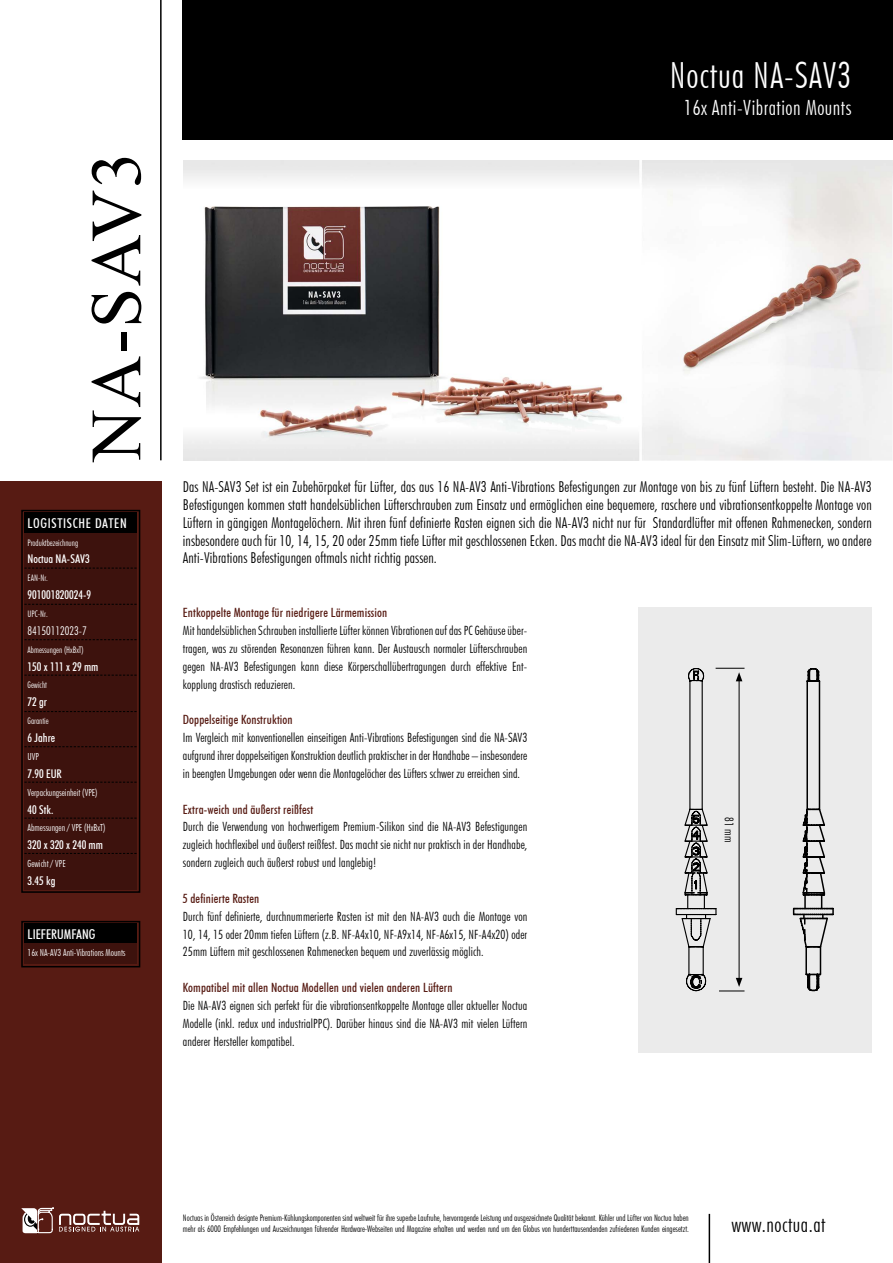
<style>
.page{position:relative;width:893px;height:1263px;background:#fff}
.page>*{position:absolute;margin:0;border:0;box-sizing:border-box;transform-origin:0 0}
.t1{font:72px "Times New Roman";letter-spacing:.02em;color:#000}
.t2{font:300 condensed 36px "Futura BT";letter-spacing:.025em;color:#fff}
.t3{font:300 condensed 21px "Futura BT";letter-spacing:.025em;color:#fff}
.t4{font:300 condensed 21px "Futura BT";letter-spacing:.025em;color:#000}
.t5{font:300 condensed 15px/17.9px "Futura BT";letter-spacing:.01em;color:#000;text-align:justify}
.t6{font:500 condensed 13.5px "Futura BT";letter-spacing:.05em;color:#fff}
.t7{font:500 condensed 13.5px "Futura BT";color:#fff}
.t8{font:300 condensed 12.75px/17.9px "Futura BT";letter-spacing:.01em;color:#000;text-align:justify}
.t9{font:500 condensed 12.75px "Futura BT";letter-spacing:.01em;color:#571b13}
.t10{font:500 condensed 12px "Futura BT";color:#fff}
.t11{font:300 condensed 12px "Futura BT";color:#fff}
.t12{font:300 condensed 12px "Futura BT";color:#000}
.t13{font:300 condensed 9.75px "Futura BT";color:#fff}
.t14{font:300 condensed 9px/10.8px "Futura BT";letter-spacing:-.005em;color:#000}
.t15{font:300 condensed 9px "Futura BT";color:#fff}
</style>
<div class="page">
<div style="left:0;top:482px;width:162px;height:781px;background:#571b13"></div>
<svg style="left:21px;top:1207px;width:119px;height:27px"></svg>
<div style="left:24px;top:531px;width:113px;height:358px;background:#3d120d"></div>
<div style="left:24px;top:513px;width:113px;height:20px;background:#000"></div>
<div style="left:21px;top:510px;width:119px;height:383px;border:2px solid #000"></div>
<hr style="left:160px;top:0;width:2px;height:460px;background:#000">
<div style="left:24px;top:942px;width:113px;height:22px;background:#3d120d"></div>
<div style="left:24px;top:924px;width:113px;height:19px;background:#000"></div>
<div style="left:21px;top:921px;width:119px;height:46px;border:2px solid #000"></div>
<svg style="left:24px;top:568px;width:113px;height:1px"></svg>
<svg style="left:24px;top:604px;width:113px;height:1px"></svg>
<svg style="left:24px;top:639px;width:113px;height:1px"></svg>
<svg style="left:24px;top:675px;width:113px;height:1px"></svg>
<svg style="left:24px;top:711px;width:113px;height:1px"></svg>
<svg style="left:24px;top:746px;width:113px;height:1px"></svg>
<svg style="left:24px;top:782px;width:113px;height:1px"></svg>
<svg style="left:24px;top:818px;width:113px;height:1px"></svg>
<svg style="left:24px;top:853px;width:113px;height:1px"></svg>
<hr style="left:709px;top:1214px;width:1px;height:49px;background:#000">
<div style="left:183px;top:0;width:710px;height:139px;background:#000"></div>
<div style="left:638px;top:607px;width:234px;height:445px;background:#ebebeb"></div>
<svg style="left:675px;top:667px;width:69px;height:325px"></svg>
<svg style="left:792px;top:668px;width:42px;height:324px"></svg>
<img style="left:183px;top:160px;width:710px;height:300px">
<h1 class="t1" style="left:68px;top:461px;width:311px;rotate:-90deg">NA-SAV3</h1>
<p class="t6" style="left:28px;top:515px;width:101px">LOGISTISCHE DATEN</p>
<p class="t15" style="left:28px;top:537px;width:52px">Produktbezeichnung</p>
<p class="t10" style="left:28px;top:552px;width:64px">Noctua NA-SAV3</p>
<p class="t15" style="left:28px;top:573px;width:22px">EAN-Nr.</p>
<p class="t10" style="left:28px;top:588px;width:65px">901001820024-9</p>
<p class="t15" style="left:28px;top:608px;width:22px">UPC-Nr.</p>
<p class="t11" style="left:28px;top:623px;width:61px">84150112023-7</p>
<p class="t15" style="left:28px;top:644px;width:58px">Abmessungen (HxBxT)</p>
<p class="t10" style="left:28px;top:659px;width:72px">150 x 111 x 29 mm</p>
<p class="t15" style="left:28px;top:680px;width:21px">Gewicht</p>
<p class="t10" style="left:28px;top:695px;width:21px">72 gr</p>
<p class="t15" style="left:28px;top:715px;width:23px">Garantie</p>
<p class="t10" style="left:28px;top:730px;width:29px">6 Jahre</p>
<p class="t13" style="left:28px;top:750px;width:13px">UVP</p>
<p class="t10" style="left:28px;top:766px;width:36px">7.90 EUR</p>
<p class="t13" style="left:28px;top:786px;width:72px">Verpackungseinheit (VPE)</p>
<p class="t10" style="left:28px;top:802px;width:27px">40 Stk.</p>
<p class="t13" style="left:28px;top:822px;width:79px">Abmessungen / VPE (HxBxT)</p>
<p class="t10" style="left:28px;top:838px;width:77px">320 x 320 x 240 mm</p>
<p class="t13" style="left:28px;top:858px;width:40px">Gewicht / VPE</p>
<p class="t10" style="left:28px;top:873px;width:29px">3.45 kg</p>
<p class="t7" style="left:28px;top:925px;width:69px">LIEFERUMFANG</p>
<p class="t13" style="left:28px;top:947px;width:99px">16x NA-AV3 Anti-Vibrations Mounts</p>
<h2 class="t2" style="left:670px;top:53px;width:183px">Noctua NA-SAV3</h2>
<h3 class="t3" style="left:684px;top:95px;width:169px">16x Anti-Vibration Mounts</h3>
<p class="t5" style="left:183px;top:478px;width:690px">Das NA-SAV3 Set ist ein Zubehörpaket für Lüfter, das aus 16 NA-AV3 Anti-Vibrations Befestigungen zur Montage von bis zu fünf Lüftern besteht. Die NA-AV3<br>Befestigungen kommen statt handelsüblichen Lüfterschrauben zum Einsatz und ermöglichen eine bequemere, raschere und vibrationsentkoppelte Montage von Lüftern in gängigen Montagelöchern. Mit ihren fünf definierte Rasten eignen sich die NA-AV3 nicht nur für Standardlüfter mit offenen Rahmenecken, sondern insbesondere auch für 10, 14, 15, 20 oder 25mm tiefe Lüfter mit geschlossenen Ecken. Das macht die NA-AV3 ideal für den Einsatz mit Slim-Lüftern, wo andere Anti-Vibrations Befestigungen oftmals nicht richtig passen.</p>
<p class="t9" style="left:183px;top:605px;width:206px">Entkoppelte Montage für niedrigere Lärmemission</p>
<p class="t8" style="left:183px;top:621px;width:346px">Mit handelsüblichen Schrauben installierte Lüfter können Vibrationen auf das PC Gehäuse über&shy;tragen, was zu störenden Resonanzen führen kann. Der Austausch normaler Lüfterschrauben gegen NA-AV3 Befestigungen kann diese Körperschallübertragungen durch effektive Ent&shy;kopplung drastisch reduzieren.</p>
<p class="t9" style="left:183px;top:712px;width:111px">Doppelseitige Konstruktion</p>
<p class="t8" style="left:183px;top:728px;width:346px">Im Vergleich mit konventionellen einseitigen Anti-Vibrations Befestigungen sind die NA-SAV3 aufgrund ihrer doppelseitigen Konstruktion deutlich praktischer in der Handhabe – insbesondere in beengten Umgebungen oder wenn die Montagelöcher des Lüfters schwer zu erreichen sind.</p>
<p class="t9" style="left:183px;top:801px;width:132px">Extra-weich und äußerst reißfest</p>
<p class="t8" style="left:183px;top:818px;width:346px">Durch die Verwendung von hochwertigem Premium-Silikon sind die NA-AV3 Befestigungen zugleich hochflexibel und äußerst reißfest. Das macht sie nicht nur praktisch in der Handhabe, sondern zugleich auch äußerst robust und langlebig!</p>
<p class="t9" style="left:183px;top:890px;width:78px">5 definierte Rasten</p>
<p class="t8" style="left:183px;top:907px;width:346px">Durch fünf definierte, durchnummerierte Rasten ist mit den NA-AV3 auch die Montage von 10, 14, 15 oder 20mm tiefen Lüftern (z.B. NF-A4x10, NF-A9x14, NF-A6x15, NF-A4x20) oder 25mm Lüftern mit geschlossenen Rahmenecken bequem und zuverlässig möglich.</p>
<p class="t9" style="left:183px;top:980px;width:271px">Kompatibel mit allen Noctua Modellen und vielen anderen Lüftern</p>
<p class="t8" style="left:183px;top:996px;width:346px">Die NA-AV3 eignen sich perfekt für die vibrationsentkoppelte Montage aller aktueller Noctua Modelle (inkl. redux und industrialPPC). Darüber hinaus sind die NA-AV3 mit vielen Lüftern anderer Hersteller kompatibel.</p>
<p class="t12" style="left:736px;top:817px;width:27px;rotate:90deg">81 mm</p>
<p class="t14" style="left:183px;top:1212px;width:508px">Noctuas in Österreich designte Premium-Kühlungskomponenten sind weltweit für ihre superbe Laufruhe, hervorragende Leistung und ausgezeichnete Qualität bekannt. Kühler und Lüfter von Noctua haben mehr als 6000 Empfehlungen und Auszeichnungen führender Hardware-Webseiten und Magazine erhalten und werden rund um den Globus von hunderttausendenden zufriedenen Kunden eingesetzt.</p>
<h3 class="t4" style="left:731px;top:1212px;width:96px">www.noctua.at</h3>
</div>
